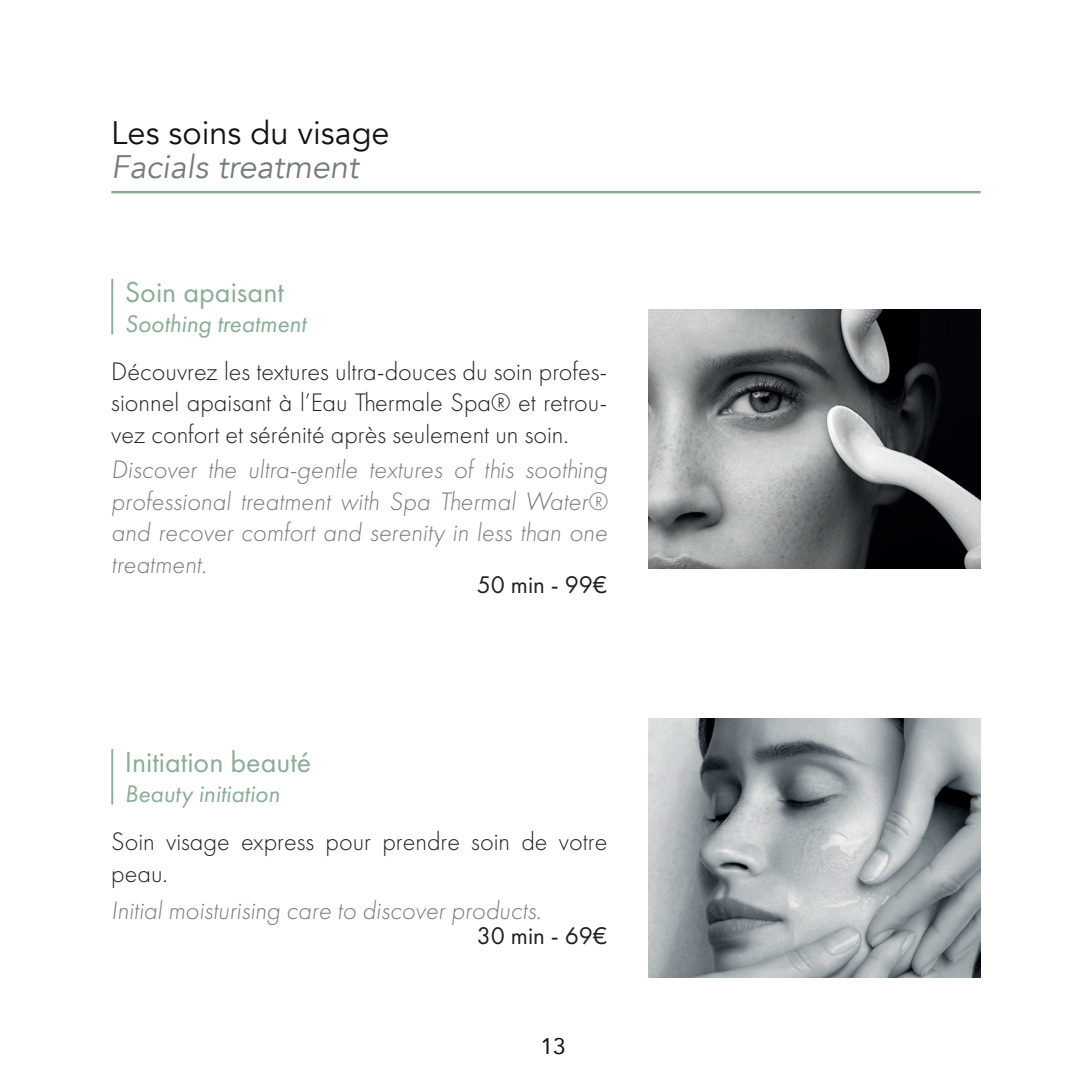
<style>
.page{position:relative;width:1092px;height:1092px;background:#fff}
.page>*{position:absolute;margin:0;border:0;box-sizing:border-box;transform-origin:0 0}
.t1{font:32.5px "Avenir";color:#111314}
.t2{font:italic 32.5px "Avenir";color:#757b7f}
.t3{font:30px "Futura PT";color:#8aad95}
.t4{font:30px "Futura PT";color:#89ae96}
.t5{font:italic 300 26.25px/31.5px "Futura PT";color:#757b7f;text-align:justify}
.t6{font:300 26.25px/31.5px "Futura PT";color:#231f20}
.t7{font:italic 25px "Futura PT";color:#89ae96}
.t8{font:25px "Futura PT";color:#231f20}
.t9{font:22.5px "Avenir";color:#111314}
</style>
<div class="page">
<hr style="left:111px;top:191px;width:869px;height:2px;background:#89ae96">
<img style="left:648px;top:310px;width:332px;height:258px">
<img style="left:648px;top:718px;width:332px;height:259px">
<hr style="left:111px;top:749px;width:2px;height:55px;background:#89ae96">
<hr style="left:111px;top:279px;width:2px;height:55px;background:#89ae96">
<p class="t1" style="left:111px;top:113px;width:280px">Les soins du visage</p>
<p class="t2" style="left:111px;top:147px;width:249px">Facials treatment</p>
<p class="t4" style="left:125px;top:274px;width:161px">Soin apaisant</p>
<p class="t7" style="left:125px;top:308px;width:183px">Soothing treatment</p>
<p class="t6" style="left:111px;top:355px;width:497px;text-align:justify">Découvrez les textures ultra-douces du soin profes&shy;sionnel apaisant à l’Eau Thermale Spa® et retrou&shy;vez confort et sérénité après seulement un soin.</p>
<p class="t5" style="left:111px;top:454px;width:497px">Discover the ultra-gentle textures of this soothing professional treatment with Spa Thermal Water® and recover comfort and serenity in less than one treatment.</p>
<p class="t8" style="left:476px;top:570px;width:132px">50 min - 99€</p>
<p class="t3" style="left:125px;top:744px;width:188px">Initiation beauté</p>
<p class="t7" style="left:125px;top:778px;width:156px">Beauty initiation</p>
<p class="t6" style="left:111px;top:825px;width:497px">Soin visage express pour prendre soin de votre peau.</p>
<p class="t5" style="left:111px;top:894px;width:431px">Initial moisturising care to discover products.</p>
<p class="t8" style="left:476px;top:920px;width:132px">30 min - 69€</p>
<p class="t9" style="left:540px;top:1027px;width:27px">13</p>
</div>
